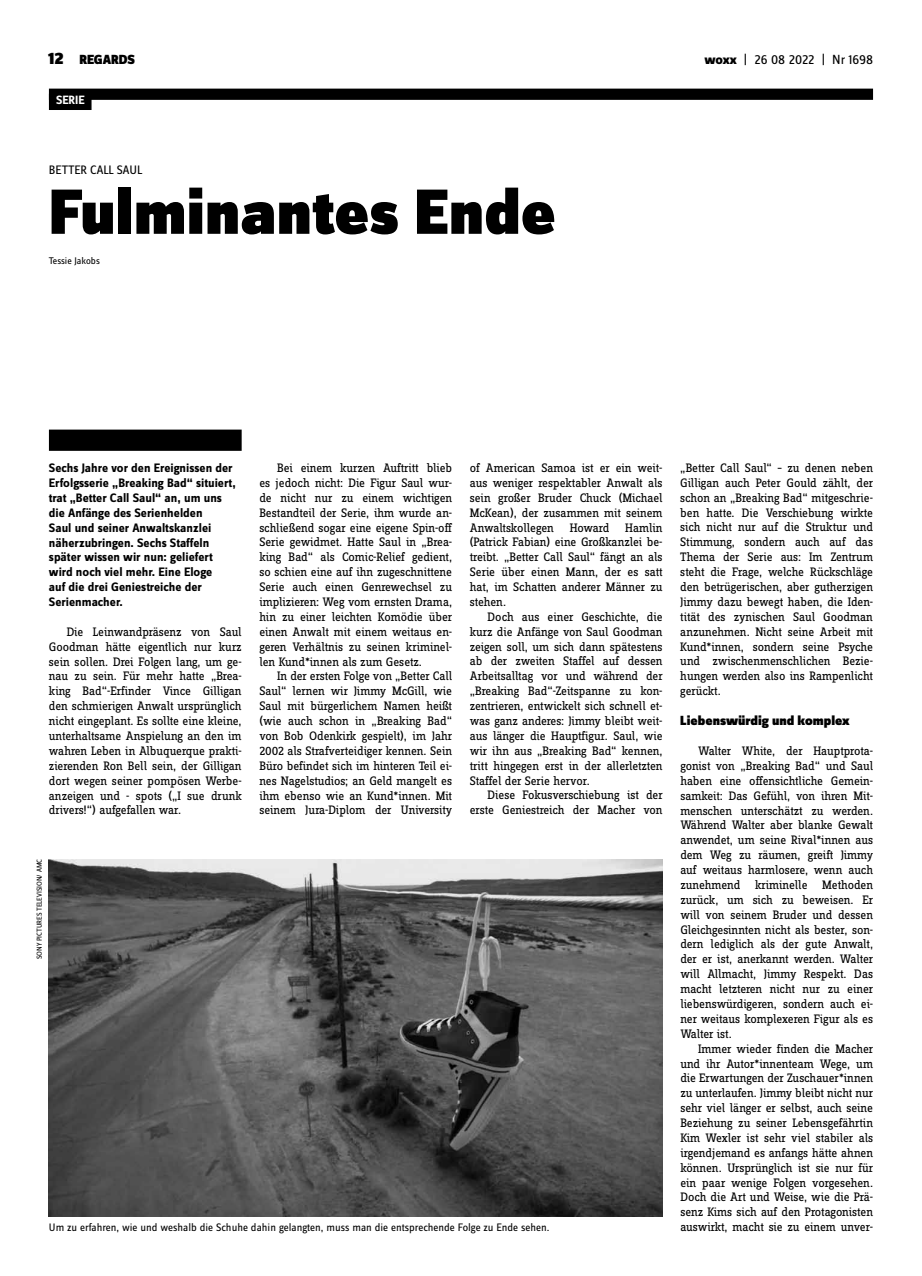
<style>
.page{position:relative;width:922px;height:1276px;background:#fff}
.page>*{position:absolute;margin:0;border:0;box-sizing:border-box;transform-origin:0 0}
.t1{font:900 66.25px "Zine Sans Dis";color:#000}
.t2{font:900 13.75px "Zine Sans Dis";color:#000}
.t3{font:13.75px "Zine Sans Dis";color:#000}
.t4{font:12.75px/14.9px "Zine Slab Dis";letter-spacing:-.01em;color:#000;text-align:justify}
.t5{font:700 12.75px/14.9px "Zine Sans Dis";color:#000}
.t6{font:12.75px "Zine Sans Dis";color:#000}
.t7{font:700 12.5px "Zine Sans Dis";color:#fff}
.t8{font:11.25px "Zine Sans Dis";color:#000}
.t9{font:10px "Zine Sans Dis";color:#000}
.t10{font:7.5px "Zine Sans Dis";color:#000}
.s1{font-size:17.5px}
.s2{font-weight:800}
</style>
<div class="page">
<div style="left:49px;top:89px;width:823px;height:11px;background:#000"></div>
<div style="left:49px;top:94px;width:42px;height:16px;background:#000"></div>
<div style="left:49px;top:429px;width:192px;height:22px;background:#000"></div>
<img style="left:49px;top:859px;width:613px;height:357px">
<p class="t2" style="left:48px;top:52px;width:88px"><span class="s1">12</span> REGARDS</p>
<p class="t3" style="left:704px;top:53px;width:170px"><span class="s2">woxx</span> | 26 08 2022 | Nr 1698</p>
<p class="t7" style="left:56px;top:93px;width:30px">SERIE</p>
<p class="t6" style="left:49px;top:164px;width:95px">Better Call Saul</p>
<h1 class="t1" style="left:49px;top:175px;width:508px">Fulminantes Ende</h1>
<p class="t9" style="left:49px;top:256px;width:52px">Tessie Jakobs</p>
<p class="t5" style="left:49px;top:461px;width:188px">Sechs Jahre vor den Ereignissen der<br>Erfolgsserie „Breaking Bad“ situiert, trat „Better Call Saul“ an, um uns die Anfänge des Serienhelden<br>Saul und seiner Anwaltskanzlei näherzubringen. Sechs Staffeln später wissen wir nun: geliefert wird noch viel mehr. Eine Eloge<br>auf die drei Geniestreiche der<br>Serienmacher.</p>
<p class="t4" style="left:49px;top:625px;width:194px;text-indent:18px">Die Leinwandpräsenz von Saul Goodman hätte eigentlich nur kurz sein sollen. Drei Folgen lang, um ge&shy;nau zu sein. Für mehr hatte „Brea&shy;king Bad“-Erfinder Vince Gilligan den schmierigen Anwalt ursprünglich nicht eingeplant. Es sollte eine kleine, unterhaltsame Anspielung an den im wahren Leben in Albuquerque prakti&shy;zierenden Ron Bell sein, der Gilligan dort wegen seiner pompösen Werbe&shy;anzeigen und - spots („I sue drunk drivers!“) aufgefallen war.</p>
<p class="t10" style="left:36px;top:959px;width:102px;rotate:-90deg">Sony PicturesTelevision/ AMC</p>
<p class="t4" style="left:259px;top:461px;width:194px;text-indent:18px">Bei einem kurzen Auftritt blieb es jedoch nicht: Die Figur Saul wur&shy;de nicht nur zu einem wichtigen Bestandteil der Serie, ihm wurde an&shy;schließend sogar eine eigene Spin-off Serie gewidmet. Hatte Saul in „Brea&shy;king Bad“ als Comic-Relief gedient, so schien eine auf ihn zugeschnittene Serie auch einen Genrewechsel zu implizieren: Weg vom ernsten Drama, hin zu einer leichten Komödie über einen Anwalt mit einem weitaus en&shy;geren Verhältnis zu seinen kriminel&shy;len Kund*innen als zum Gesetz.</p>
<p class="t4" style="left:259px;top:669px;width:194px;text-indent:18px">In der ersten Folge von „Better Call Saul“ lernen wir Jimmy McGill, wie Saul mit bürgerlichem Namen heißt (wie auch schon in „Breaking Bad“ von Bob Odenkirk gespielt), im Jahr 2002 als Strafverteidiger kennen. Sein Büro befindet sich im hinteren Teil ei&shy;nes Nagelstudios; an Geld mangelt es ihm ebenso wie an Kund*innen. Mit seinem Jura-Diplom der University</p>
<p class="t4" style="left:469px;top:461px;width:194px">of American Samoa ist er ein weit&shy;aus weniger respektabler Anwalt als sein großer Bruder Chuck (Michael McKean), der zusammen mit seinem Anwaltskollegen Howard Hamlin (Patrick Fabian) eine Großkanzlei be&shy;treibt. „Better Call Saul“ fängt an als Serie über einen Mann, der es satt hat, im Schatten anderer Männer zu stehen.</p>
<p class="t4" style="left:469px;top:610px;width:194px;text-indent:18px">Doch aus einer Geschichte, die kurz die Anfänge von Saul Goodman zeigen soll, um sich dann spätestens ab der zweiten Staffel auf dessen Arbeitsalltag vor und während der „Breaking Bad“-Zeitspanne zu kon&shy;zentrieren, entwickelt sich schnell et&shy;was ganz anderes: Jimmy bleibt weit&shy;aus länger die Hauptfigur. Saul, wie wir ihn aus „Breaking Bad“ kennen, tritt hingegen erst in der allerletzten Staffel der Serie hervor.</p>
<p class="t4" style="left:469px;top:788px;width:194px;text-align:right">Diese Fokusverschiebung ist der erste Geniestreich der Macher von</p>
<p class="t4" style="left:680px;top:461px;width:194px">„Better Call Saul“ – zu denen neben Gilligan auch Peter Gould zählt, der schon an „Breaking Bad“ mitgeschrie&shy;ben hatte. Die Verschiebung wirkte sich nicht nur auf die Struktur und Stimmung, sondern auch auf das Thema der Serie aus: Im Zentrum steht die Frage, welche Rückschläge den betrügerischen, aber gutherzigen Jimmy dazu bewegt haben, die Iden&shy;tität des zynischen Saul Goodman anzunehmen. Nicht seine Arbeit mit Kund*innen, sondern seine Psyche und zwischenmenschlichen Bezie&shy;hungen werden also ins Rampenlicht gerückt.</p>
<p class="t2" style="left:680px;top:713px;width:171px">Liebenswürdig und komplex</p>
<p class="t4" style="left:680px;top:744px;width:194px;text-indent:18px">Walter White, der Hauptprota&shy;gonist von „Breaking Bad“ und Saul haben eine offensichtliche Gemein&shy;samkeit: Das Gefühl, von ihren Mit&shy;menschen unterschätzt zu werden.<br>Während Walter aber blanke Gewalt anwendet, um seine Rival*innen aus dem Weg zu räumen, greift Jimmy auf weitaus harmlosere, wenn auch zunehmend kriminelle Methoden zurück, um sich zu beweisen. Er will von seinem Bruder und dessen Gleichgesinnten nicht als bester, son&shy;dern lediglich als der gute Anwalt, der er ist, anerkannt werden. Walter will Allmacht, Jimmy Respekt. Das macht letzteren nicht nur zu einer liebenswürdigeren, sondern auch ei&shy;ner weitaus komplexeren Figur als es Walter ist.</p>
<p class="t4" style="left:680px;top:1041px;width:194px;text-indent:18px">Immer wieder finden die Macher und ihr Autor*innenteam Wege, um die Erwartungen der Zuschauer*innen zu unterlaufen. Jimmy bleibt nicht nur sehr viel länger er selbst, auch seine Beziehung zu seiner Lebensgefährtin Kim Wexler ist sehr viel stabiler als irgendjemand es anfangs hätte ahnen können. Ursprünglich ist sie nur für ein paar wenige Folgen vorgesehen.<br>Doch die Art und Weise, wie die Prä&shy;senz Kims sich auf den Protagonisten</p>
<p class="t8" style="left:49px;top:1222px;width:502px">U m zu erfahren, wie und weshalb die Schuhe dahin gelangten, muss man die entsprechende Folge zu Ende sehen.</p>
<p class="t4" style="left:680px;top:1220px;width:194px">auswirkt, macht sie zu einem unver-</p>
</div>
